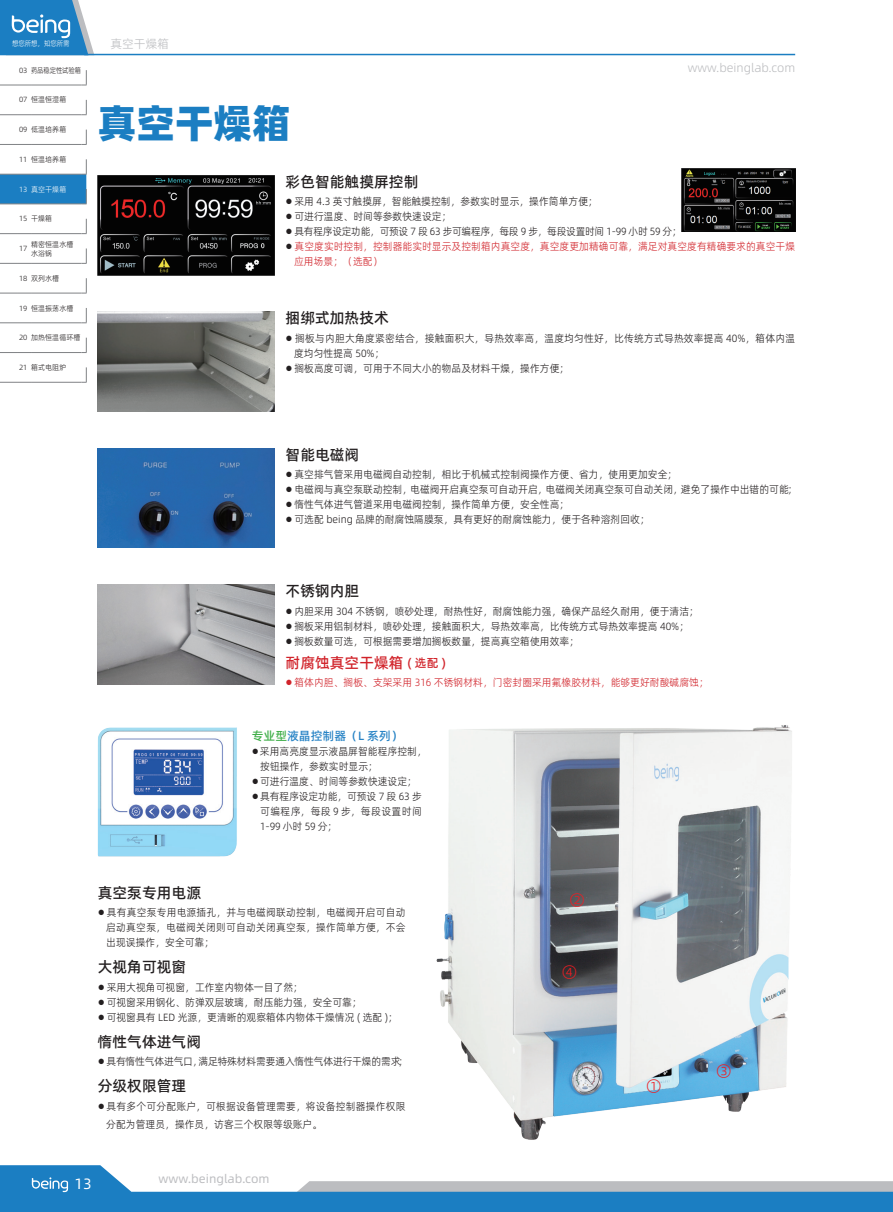
<style>
.page{position:relative;width:893px;height:1212px;background:#fff}
.page>*{position:absolute;margin:0;border:0;box-sizing:border-box;transform-origin:0 0}
.t1{font:39px "Alibaba Pu Hui Ti 2 115 Black";color:#1b7ec2}
.t2{font:15px "Alibaba Pu Hui Ti 2 65 Medium";color:#231f20}
.t3{font:15px "Alibaba Pu Hui Ti 2 65 Medium";color:#d1232a}
.t4{font:15px "Alibaba Pu Hui Ti 2 45 Light";color:#ee1d23}
.t5{font:15px "Alibaba Pu Hui Ti 2 55 Regular";color:#fff}
.t6{font:12px "Alibaba Pu Hui Ti 2 45 Light";color:#bcbdc0}
.t7{font:12px "Alibaba Pu Hui Ti 2 55 Regular";color:#bcbdc0}
.t8{font:12px "Alibaba Pu Hui Ti 2 65 Medium";color:#2783c5}
.t9{font:10.5px/15px "Alibaba Pu Hui Ti 2 45 Light";color:#231f20;text-align:justify;scale:.95 1}
.t10{font:10.5px/15px "Alibaba Pu Hui Ti 2 45 Light";color:#d1232a;scale:.95 1}
.t11{font:10.5px/18px "Alibaba Pu Hui Ti 2 45 Light";letter-spacing:.02em;color:#231f20;scale:.95 1}
.t12{font:10.5px "Alibaba Pu Hui Ti 2 45 Light";letter-spacing:-.025em;color:#231f20;scale:.94 1}
.t13{font:10.5px "Alibaba Pu Hui Ti 2 45 Light";letter-spacing:-.02em;color:#231f20;scale:.95 1}
.t14{font:7.5px "Alibaba Pu Hui Ti 2 45 Light";color:#231f20}
.t15{font:7.5px "Alibaba Pu Hui Ti 2 45 Light";letter-spacing:-.025em;color:#231f20}
.t16{font:7.5px "Alibaba Pu Hui Ti 2 45 Light";letter-spacing:-.025em;color:#fff;scale:.89 1}
.t17{font:7.5px/9px "Alibaba Pu Hui Ti 2 45 Light";color:#231f20;scale:.96 1}
.t18{font:7.5px "Alibaba Pu Hui Ti 2 45 Light";letter-spacing:-.025em;color:#fff}
.s1{font-size:7.5px}
.s2{font-size:7.5px;color:#231f20}
.s3{font-size:12px}
.s4{color:#40ae49}
</style>
<div class="page">
<svg style="left:0;top:1165px;width:893px;height:47px"></svg>
<hr style="left:84px;top:54px;width:711px;height:1px;background:#1b7ec2">
<svg style="left:0;top:0;width:94px;height:55px;background:#4896cb"></svg>
<img style="left:98px;top:312px;width:177px;height:99px">
<img style="left:98px;top:448px;width:177px;height:100px">
<img style="left:98px;top:175px;width:177px;height:101px">
<img style="left:682px;top:168px;width:113px;height:64px">
<img style="left:436px;top:725px;width:356px;height:415px">
<img style="left:98px;top:585px;width:177px;height:99px">
<img style="left:98px;top:727px;width:139px;height:130px">
<svg style="left:0;top:263px;width:31px;height:1px"></svg>
<hr style="left:31px;top:263px;width:51px;height:1px;background:#808285">
<svg style="left:82px;top:248px;width:5px;height:16px"></svg>
<svg style="left:0;top:85px;width:31px;height:1px"></svg>
<hr style="left:31px;top:85px;width:51px;height:1px;background:#808285">
<svg style="left:0;top:114px;width:31px;height:1px"></svg>
<hr style="left:31px;top:114px;width:51px;height:1px;background:#808285">
<svg style="left:0;top:144px;width:31px;height:1px"></svg>
<hr style="left:31px;top:144px;width:51px;height:1px;background:#808285">
<svg style="left:0;top:293px;width:31px;height:1px"></svg>
<hr style="left:31px;top:293px;width:51px;height:1px;background:#808285">
<svg style="left:0;top:322px;width:31px;height:1px"></svg>
<hr style="left:31px;top:322px;width:51px;height:1px;background:#808285">
<svg style="left:0;top:352px;width:31px;height:1px"></svg>
<hr style="left:31px;top:352px;width:51px;height:1px;background:#808285">
<svg style="left:0;top:382px;width:31px;height:1px"></svg>
<hr style="left:31px;top:382px;width:51px;height:1px;background:#808285">
<svg style="left:82px;top:70px;width:5px;height:16px"></svg>
<svg style="left:82px;top:100px;width:5px;height:15px"></svg>
<svg style="left:82px;top:130px;width:5px;height:15px"></svg>
<svg style="left:82px;top:278px;width:5px;height:16px"></svg>
<svg style="left:82px;top:308px;width:5px;height:15px"></svg>
<svg style="left:82px;top:338px;width:5px;height:15px"></svg>
<svg style="left:82px;top:367px;width:5px;height:16px"></svg>
<svg style="left:0;top:159px;width:87px;height:46px"></svg>
<svg style="left:0;top:233px;width:31px;height:1px"></svg>
<hr style="left:31px;top:233px;width:51px;height:1px;background:#808285">
<svg style="left:82px;top:219px;width:5px;height:15px"></svg>
<p class="t16" style="left:12px;top:38px;width:66px">想您所想，知您所需</p>
<p class="t15" style="left:19px;top:64px;width:64px">03 药品稳定性试验箱</p>
<p class="t14" style="left:19px;top:94px;width:49px">07 恒温恒湿箱</p>
<p class="t14" style="left:19px;top:124px;width:49px">09 低温培养箱</p>
<p class="t14" style="left:19px;top:154px;width:49px">11 恒温培养箱</p>
<p class="t18" style="left:19px;top:183px;width:49px">13 真空干燥箱</p>
<p class="t14" style="left:19px;top:213px;width:35px">15 干燥箱</p>
<p class="t14" style="left:19px;top:243px;width:10px">17</p>
<p class="t17" style="left:31px;top:239px;width:46px">精密恒温水槽水浴锅</p>
<p class="t14" style="left:19px;top:273px;width:42px">18 双列水槽</p>
<p class="t14" style="left:19px;top:302px;width:56px">19 恒温振荡水槽</p>
<p class="t14" style="left:19px;top:332px;width:63px">20 加热恒温循环槽</p>
<p class="t14" style="left:19px;top:362px;width:49px">21 箱式电阻炉</p>
<p class="t6" style="left:110px;top:35px;width:61px">真空干燥箱</p>
<p class="t1" style="left:98px;top:91px;width:195px">真空干燥箱</p>
<p class="t6" style="left:688px;top:58px;width:109px">www.beinglab.com</p>
<p class="t2" style="left:286px;top:170px;width:134px">彩色智能触摸屏控制</p>
<p class="t9" style="left:286px;top:193px;width:330px"><span class="s1">●</span> 采用 4.3 英寸触摸屏，智能触摸控制，参数实时显示，操作简单方便；</p>
<p class="t9" style="left:286px;top:208px;width:176px"><span class="s1">●</span> 可进行温度、时间等参数快速设定；</p>
<p class="t12" style="left:286px;top:224px;width:423px"><span class="s1">●</span> 具有程序设定功能，可预设 7 段 63 步可编程序，每段 9 步，每段设置时间 1-99 小时 59 分；</p>
<p class="t10" style="left:294px;top:238px;width:529px;text-indent:-9px"><span class="s2">●</span> 真空度实时控制，控制器能实时显示及控制箱内真空度，真空度更加精确可靠，满足对真空度有精确要求的真空干燥应用场景；（选配）</p>
<p class="t2" style="left:286px;top:307px;width:105px">捆绑式加热技术</p>
<p class="t9" style="left:294px;top:330px;width:529px;text-indent:-9px"><span class="s1">●</span> 搁板与内胆大角度紧密结合，接触面积大，导热效率高，温度均匀性好，比传统方式导热效率提高 40%，箱体内温度均匀性提高 50%；</p>
<p class="t9" style="left:286px;top:360px;width:300px"><span class="s1">●</span> 搁板高度可调，可用于不同大小的物品及材料干燥，操作方便；</p>
<p class="t2" style="left:286px;top:443px;width:75px">智能电磁阀</p>
<p class="t9" style="left:286px;top:466px;width:414px"><span class="s1">●</span> 真空排气管采用电磁阀自动控制，相比于机械式控制阀操作方便、省力，使用更加安全；</p>
<p class="t9" style="left:286px;top:481px;width:540px"><span class="s1">●</span> 电磁阀与真空泵联动控制，电磁阀开启真空泵可自动开启，电磁阀关闭真空泵可自动关闭，避免了操作中出错的可能；</p>
<p class="t9" style="left:286px;top:496px;width:300px"><span class="s1">●</span> 惰性气体进气管道采用电磁阀控制，操作简单方便，安全性高；</p>
<p class="t9" style="left:286px;top:511px;width:385px"><span class="s1">●</span> 可选配 being 品牌的耐腐蚀隔膜泵，具有更好的耐腐蚀能力，便于各种溶剂回收；</p>
<p class="t2" style="left:286px;top:579px;width:75px">不锈钢内胆</p>
<p class="t9" style="left:286px;top:603px;width:437px"><span class="s1">●</span> 内胆采用 304 不锈钢，喷砂处理，耐热性好，耐腐蚀能力强，确保产品经久耐用，便于清洁；</p>
<p class="t9" style="left:286px;top:618px;width:426px"><span class="s1">●</span> 搁板采用铝制材料，喷砂处理，接触面积大，导热效率高，比传统方式导热效率提高 40%；</p>
<p class="t9" style="left:286px;top:633px;width:310px"><span class="s1">●</span> 搁板数量可选，可根据需要增加搁板数量，提高真空箱使用效率；</p>
<p class="t3" style="left:286px;top:651px;width:162px">耐腐蚀真空干燥箱 <span class="s3">( 选配 )</span></p>
<p class="t10" style="left:286px;top:674px;width:447px"><span class="s1">●</span> 箱体内胆、搁板、支架采用 316 不锈钢材料，门密封圈采用氟橡胶材料，能够更好耐酸碱腐蚀；</p>
<p class="t8" style="left:252px;top:727px;width:152px"><span class="s4">专业型</span>液晶控制器（L 系列）</p>
<p class="t9" style="left:260px;top:744px;width:177px;text-indent:-9px"><span class="s1">●</span> 采用高亮度显示液晶屏智能程序控制，按钮操作，参数实时显示；</p>
<p class="t9" style="left:252px;top:774px;width:176px"><span class="s1">●</span> 可进行温度、时间等参数快速设定；</p>
<p class="t9" style="left:260px;top:789px;width:172px;text-indent:-9px"><span class="s1">●</span> 具有程序设定功能，可预设 7 段 63 步可编程序，每段 9 步，每段设置时间1-99 小时 59 分；</p>
<p class="t2" style="left:98px;top:881px;width:105px">真空泵专用电源</p>
<p class="t9" style="left:106px;top:904px;width:317px;text-indent:-9px"><span class="s1">●</span> 具有真空泵专用电源插孔，并与电磁阀联动控制，电磁阀开启可自动启动真空泵，电磁阀关闭则可自动关闭真空泵，操作简单方便，不会出现误操作，安全可靠；</p>
<p class="t2" style="left:98px;top:955px;width:90px">大视角可视窗</p>
<p class="t9" style="left:98px;top:979px;width:217px"><span class="s1">●</span> 采用大视角可视窗，工作室内物体一目了然；</p>
<p class="t9" style="left:98px;top:994px;width:279px"><span class="s1">●</span> 可视窗采用钢化、防弹双层玻璃，耐压能力强，安全可靠；</p>
<p class="t9" style="left:98px;top:1009px;width:317px"><span class="s1">●</span> 可视窗具有 LED 光源，更清晰的观察箱体内物体干燥情况 ( 选配 )；</p>
<p class="t2" style="left:98px;top:1030px;width:105px">惰性气体进气阀</p>
<p class="t13" style="left:98px;top:1053px;width:328px"><span class="s1">●</span> 具有惰性气体进气口，满足特殊材料需要通入惰性气体进行干燥的需求；</p>
<p class="t2" style="left:98px;top:1074px;width:90px">分级权限管理</p>
<p class="t11" style="left:106px;top:1096px;width:317px;text-indent:-9px"><span class="s1">●</span> 具有多个可分配账户，可根据设备管理需要，将设备控制器操作权限分配为管理员，操作员，访客三个权限等级账户。</p>
<p class="t4" style="left:570px;top:889px;width:16px">②</p>
<p class="t4" style="left:562px;top:961px;width:16px">④</p>
<p class="t4" style="left:646px;top:1074px;width:16px">①</p>
<p class="t4" style="left:716px;top:1059px;width:16px">③</p>
<p class="t5" style="left:75px;top:1173px;width:19px">13</p>
<p class="t7" style="left:158px;top:1169px;width:113px">www.beinglab.com</p>
</div>
